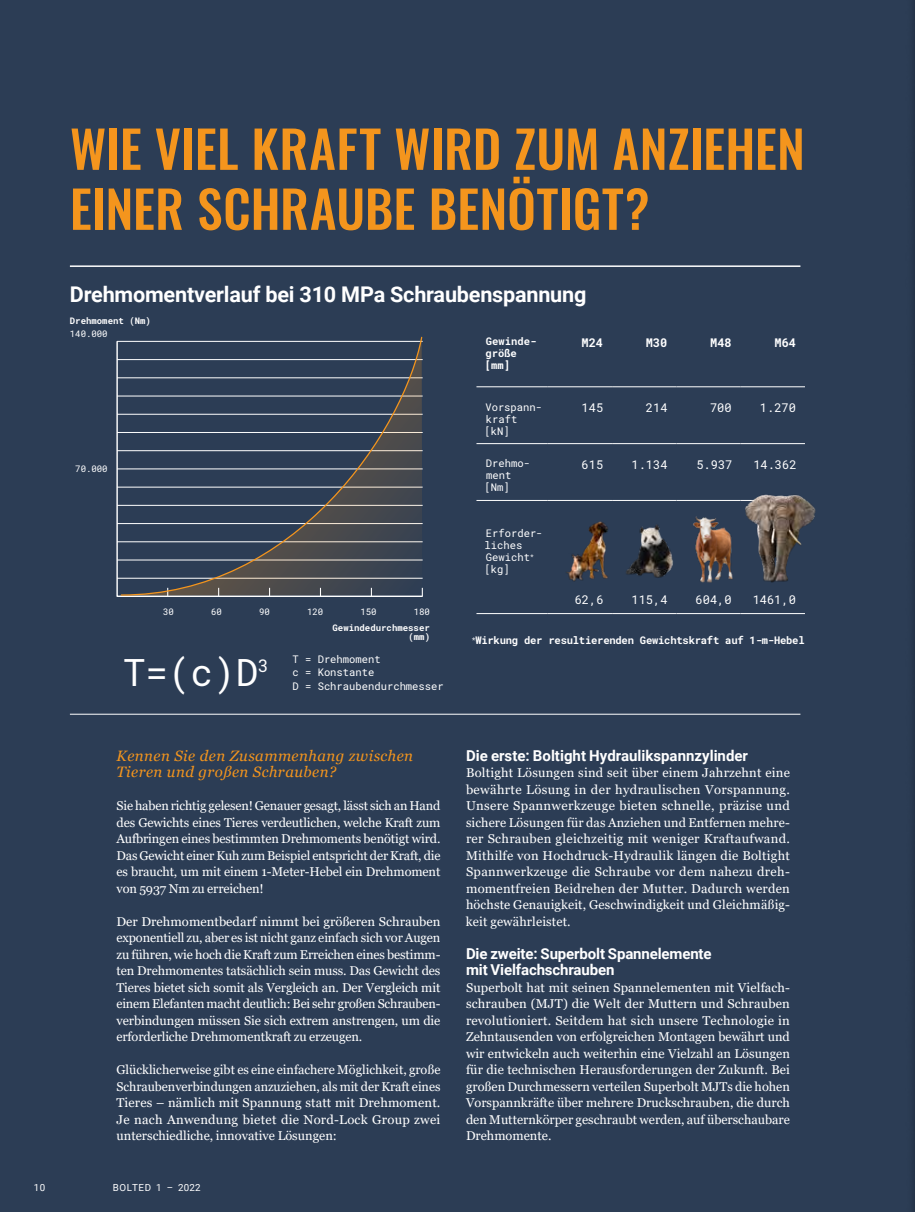
<style>
.page{position:relative;width:915px;height:1212px;background:#fff}
.page>*{position:absolute;margin:0;border:0;box-sizing:border-box;transform-origin:0 0}
.t1{font:500 51px/60px "Oswald";letter-spacing:.005em;color:#f4951d}
.t2{font:37.5px "Roboto Mono";color:#fff}
.t3{font:700 21.6px "Roboto";letter-spacing:-.01em;color:#fff}
.t4{font:700 15px/16.5px "Roboto";letter-spacing:-.01em;color:#fff}
.t5{font:italic 15px/16.5px "Georgia";letter-spacing:.03em;color:#f4951d}
.t6{font:12.75px/16.5px "Georgia";color:#fff;text-align:justify}
.t7{font:12px "Roboto Mono";color:#fff}
.t8{font:700 12px "Roboto Mono";color:#fff}
.t9{font:10.5px/12px "Roboto Mono";color:#fff}
.t10{font:700 10.5px "Roboto Mono";letter-spacing:-.02em;color:#fff}
.t11{font:700 10.5px/12px "Roboto Mono";color:#fff}
.t12{font:9.75px "Roboto";letter-spacing:.06em;color:#fff}
.t13{font:700 9px/9px "Roboto Mono";color:#fff;text-align:right}
.t14{font:9px "Roboto Mono";color:#fff}
</style>
<div class="page">
<div style="left:0;top:0;width:914px;height:1212px;background:#2c3d55"></div>
<svg style="left:120px;top:336px;width:303px;height:260px"></svg>
<hr style="left:70px;top:265px;width:730px;height:2px;background:#fff">
<hr style="left:70px;top:714px;width:730px;height:1px;background:#fff">
<hr style="left:476px;top:386px;width:71px;height:1px;background:#fff">
<hr style="left:547px;top:386px;width:65px;height:1px;background:#fff">
<hr style="left:612px;top:386px;width:64px;height:1px;background:#fff">
<hr style="left:676px;top:386px;width:64px;height:1px;background:#fff">
<hr style="left:740px;top:386px;width:64px;height:1px;background:#fff">
<hr style="left:476px;top:443px;width:71px;height:1px;background:#fff">
<hr style="left:547px;top:443px;width:65px;height:1px;background:#fff">
<hr style="left:612px;top:443px;width:64px;height:1px;background:#fff">
<hr style="left:676px;top:443px;width:64px;height:1px;background:#fff">
<hr style="left:740px;top:443px;width:64px;height:1px;background:#fff">
<hr style="left:476px;top:500px;width:71px;height:1px;background:#fff">
<hr style="left:547px;top:500px;width:65px;height:1px;background:#fff">
<hr style="left:612px;top:500px;width:64px;height:1px;background:#fff">
<hr style="left:676px;top:500px;width:64px;height:1px;background:#fff">
<hr style="left:740px;top:500px;width:64px;height:1px;background:#fff">
<hr style="left:476px;top:613px;width:71px;height:1px;background:#fff">
<hr style="left:547px;top:613px;width:65px;height:1px;background:#fff">
<hr style="left:612px;top:613px;width:64px;height:1px;background:#fff">
<hr style="left:676px;top:613px;width:64px;height:1px;background:#fff">
<hr style="left:740px;top:613px;width:64px;height:1px;background:#fff">
<img style="left:566px;top:521px;width:42px;height:61px">
<img style="left:626px;top:525px;width:47px;height:53px">
<img style="left:693px;top:516px;width:40px;height:67px">
<img style="left:745px;top:494px;width:71px;height:89px">
<h1 class="t1" style="left:70px;top:122px;width:736px">WIE VIEL KRAFT WIRD ZUM ANZIEHEN<br>EINER SCHRAUBE BENÖTIGT?</h1>
<h3 class="t3" style="left:70px;top:279px;width:518px">Drehmomentverlauf bei 310 MPa Schraubenspannung</h3>
<p class="t13" style="left:70px;top:316px;width:82px">Drehmoment (Nm)</p>
<p class="t14" style="left:70px;top:328px;width:39px">140.000</p>
<p class="t14" style="left:75px;top:463px;width:34px">70.000</p>
<p class="t14" style="left:163px;top:606px;width:12px">30</p>
<p class="t14" style="left:211px;top:606px;width:12px">60</p>
<p class="t14" style="left:259px;top:606px;width:12px">90</p>
<p class="t14" style="left:307px;top:606px;width:18px">120</p>
<p class="t14" style="left:360px;top:606px;width:18px">150</p>
<p class="t14" style="left:413px;top:606px;width:18px">180</p>
<p class="t11" style="left:484px;top:335px;width:53px">Gewinde&shy;größe [mm]</p>
<p class="t8" style="left:581px;top:334px;width:23px">M24</p>
<p class="t8" style="left:645px;top:334px;width:23px">M30</p>
<p class="t8" style="left:710px;top:334px;width:23px">M48</p>
<p class="t8" style="left:774px;top:334px;width:23px">M64</p>
<p class="t9" style="left:484px;top:400px;width:59px">Vorspann&shy;kraft [kN]</p>
<p class="t7" style="left:581px;top:399px;width:23px">145</p>
<p class="t7" style="left:645px;top:399px;width:23px">214</p>
<p class="t7" style="left:709px;top:399px;width:23px">700</p>
<p class="t7" style="left:759px;top:399px;width:37px">1.270</p>
<p class="t9" style="left:484px;top:457px;width:47px">Drehmo&shy;ment [Nm]</p>
<p class="t7" style="left:581px;top:456px;width:23px">615</p>
<p class="t7" style="left:631px;top:456px;width:37px">1.134</p>
<p class="t7" style="left:696px;top:456px;width:37px">5.937</p>
<p class="t7" style="left:753px;top:456px;width:45px">14.362</p>
<p class="t9" style="left:484px;top:527px;width:60px">Erforder&shy;liches<br>Gewicht<sup>* </sup>[kg]</p>
<p class="t7" style="left:574px;top:591px;width:30px">62,6</p>
<p class="t7" style="left:631px;top:591px;width:37px">115,4</p>
<p class="t7" style="left:695px;top:591px;width:37px">604,0</p>
<p class="t7" style="left:752px;top:591px;width:45px">1461,0</p>
<p class="t13" style="left:332px;top:623px;width:99px">Gewindedurchmesser (mm)</p>
<p class="t10" style="left:471px;top:633px;width:334px"><sup>*</sup>Wirkung der resultierenden Gewichtskraft auf 1-m-Hebel</p>
<h2 class="t2" style="left:123px;top:646px;width:147px">T=(c)D<sup>3</sup></h2>
<p class="t9" style="left:292px;top:652px;width:153px;line-height:13.5px">T = Drehmoment<br>c = Konstante<br>D = Schraubendurchmesser</p>
<p class="t5" style="left:116px;top:747px;width:298px">Kennen Sie den Zusammenhang zwischen<br>Tieren und großen Schrauben?</p>
<p class="t6" style="left:116px;top:798px;width:325px">Sie haben richtig gelesen! Genauer gesagt, lässt sich an Hand des Gewichts eines Tieres verdeutlichen, welche Kraft zum Aufbringen eines bestimmten Drehmoments benötigt wird.<br>Das Gewicht einer Kuh zum Beispiel entspricht der Kraft, die es braucht, um mit einem 1-Meter-Hebel ein Drehmoment von 5937 Nm zu erreichen!</p>
<p class="t6" style="left:116px;top:913px;width:325px">Der Drehmomentbedarf nimmt bei größeren Schrauben exponentiell zu, aber es ist nicht ganz einfach sich vor Augen zu führen, wie hoch die Kraft zum Erreichen eines bestimm&shy;ten Drehmomentes tatsächlich sein muss. Das Gewicht des Tieres bietet sich somit als Vergleich an. Der Vergleich mit einem Elefanten macht deutlich: Bei sehr großen Schrauben&shy;verbindungen müssen Sie sich extrem anstrengen, um die erforderliche Drehmomentkraft zu erzeugen.</p>
<p class="t6" style="left:116px;top:1062px;width:325px">Glücklicherweise gibt es eine einfachere Möglichkeit, große Schraubenverbindungen anzuziehen, als mit der Kraft eines Tieres – nämlich mit Spannung statt mit Drehmoment.<br>Je nach Anwendung bietet die Nord-Lock Group zwei unterschiedliche, innovative Lösungen:</p>
<p class="t12" style="left:34px;top:1180px;width:13px">10</p>
<p class="t12" style="left:113px;top:1180px;width:89px">BOLTED 1 – 2022</p>
<p class="t4" style="left:466px;top:747px;width:283px">Die erste: Boltight Hydraulikspannzylinder</p>
<p class="t6" style="left:466px;top:765px;width:325px">Boltight Lösungen sind seit über einem Jahrzehnt eine bewährte Lösung in der hydraulischen Vorspannung.<br>Unsere Spannwerkzeuge bieten schnelle, präzise und sichere Lösungen für das Anziehen und Entfernen mehre&shy;rer Schrauben gleichzeitig mit weniger Kraftaufwand.<br>Mithilfe von Hochdruck-Hydraulik längen die Boltight Spannwerkzeuge die Schraube vor dem nahezu dreh&shy;momentfreien Beidrehen der Mutter. Dadurch werden höchste Genauigkeit, Geschwindigkeit und Gleichmäßig&shy;keit gewährleistet.</p>
<p class="t4" style="left:466px;top:945px;width:247px">Die zweite: Superbolt Spannelemente mit Vielfachschrauben</p>
<p class="t6" style="left:466px;top:979px;width:325px">Superbolt hat mit seinen Spannelementen mit Vielfach&shy;schrauben (MJT) die Welt der Muttern und Schrauben revolutioniert. Seitdem hat sich unsere Technologie in Zehntausenden von erfolgreichen Montagen bewährt und wir entwickeln auch weiterhin eine Vielzahl an Lösungen für die technischen Herausforderungen der Zukunft. Bei großen Durchmessern verteilen Superbolt MJTs die hohen Vorspannkräfte über mehrere Druckschrauben, die durch den Mutternkörper geschraubt werden, auf überschaubare Drehmomente.</p>
</div>
